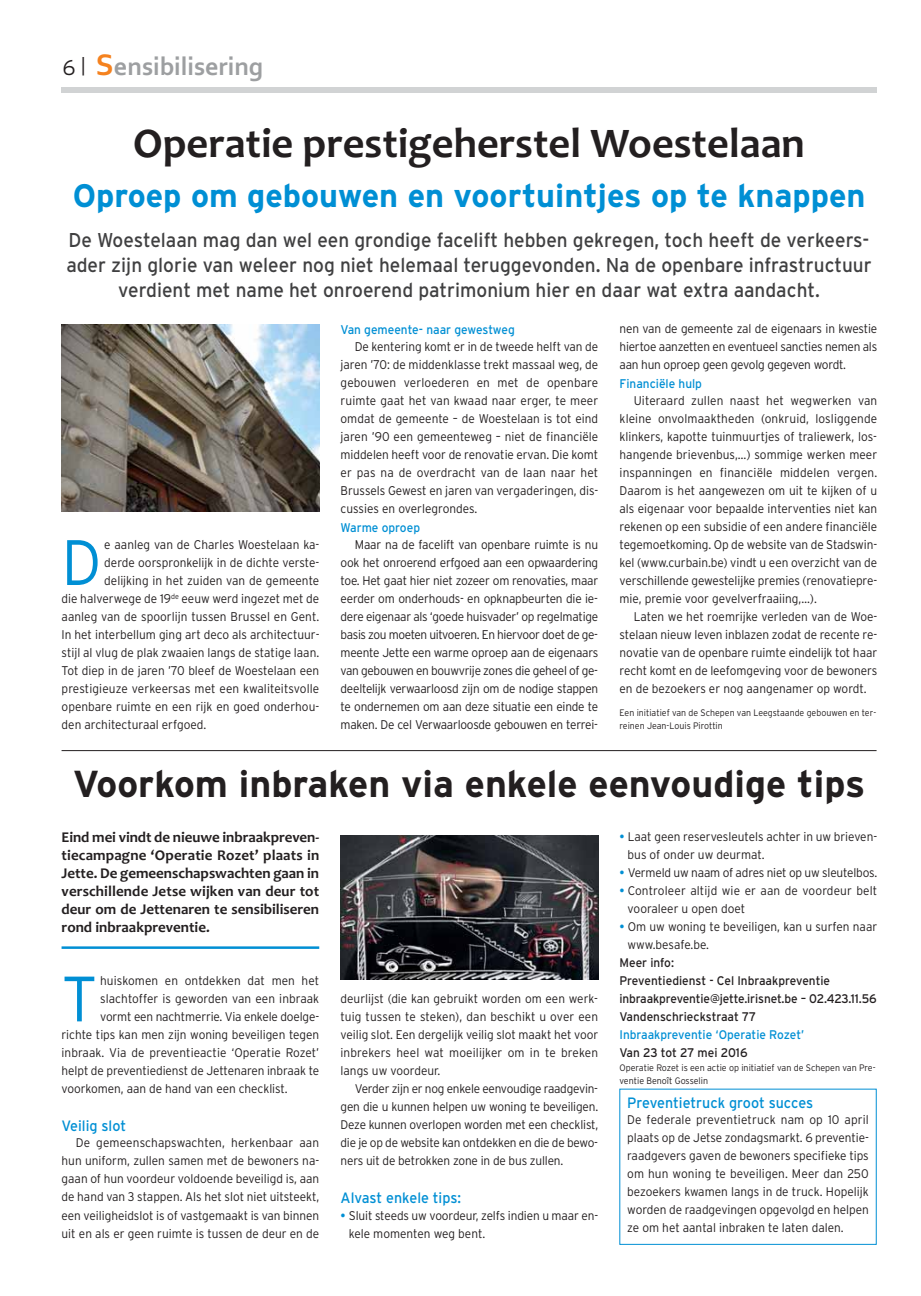
<style>
.page{position:relative;width:921px;height:1296px;background:#fff}
.page>*{position:absolute;margin:0;border:0;box-sizing:border-box;transform-origin:0 0}
.t1{font:300 64px "Interstate";color:#008fd4;scale:.94 1}
.t2{font:300 63.88px "Interstate";color:#008fd4;scale:.95 1}
.t3{font:700 42.5px "Candara";color:#231f20}
.t4{font:700 37.5px "Interstate";color:#231f20}
.t5{font:700 32.5px "Interstate";color:#008fd4}
.t6{font:700 26.25px "Corbel";color:#9d9fa1}
.t7{font:20px/25px "Interstate";color:#404041;text-align:center;scale:.95 1}
.t8{font:700 15px/18px "Candara";color:#231f20;text-align:justify}
.t9{font:15px "Interstate";color:#008fd4;scale:.95 1}
.t10{font:300 12.62px/18px "Interstate";color:#231f20;text-align:justify;scale:.94 1}
.t11{font:12.62px "Interstate";color:#008fd4;scale:.94 1}
.t12{font:300 12.5px/18px "Interstate";letter-spacing:-.005em;color:#231f20;text-align:justify;scale:.95 1}
.t13{font:12.5px/18px "Interstate";letter-spacing:-.01em;color:#231f20;scale:.95 1}
.t14{font:12.5px "Interstate";color:#008fd4;scale:.95 1}
.t15{font:300 9.38px/13.1px "Interstate";color:#231f20;scale:.94 1}
.t16{font:300 9.38px/13.1px "Interstate";color:#231f20;scale:.95 1}
.s1{font-family:"Interstate";font-weight:300;font-size:21.25px;color:#231f20}
.s2{font-family:"Interstate";font-weight:300;font-size:18.75px;color:#231f20}
.s3{font-size:31.25px;color:#f5821f}
.s4{font-weight:400;color:#008fd4}
</style>
<div class="page">
<div style="left:62px;top:87px;width:814px;height:6px;background:#d1d3d4"></div>
<img style="left:62px;top:324px;width:257px;height:187px">
<hr style="left:62px;top:750px;width:814px;height:1px;background:#231f20">
<hr style="left:62px;top:946px;width:257px;height:2px;background:#008fd4">
<img style="left:340px;top:835px;width:258px;height:143px">
<h3 class="t6" style="left:62px;top:57px;width:202px"><span class="s1">6</span> <span class="s2">|</span> <span class="s3">S</span>ensibilisering</h3>
<h3 class="t3" style="left:133px;top:127px;width:673px">Operatie prestigeherstel Woestelaan</h3>
<h3 class="t5" style="left:73px;top:184px;width:794px">Oproep om gebouwen en voortuintjes op te knappen</h3>
<p class="t7" style="left:66px;top:229px;width:849px">De Woestelaan mag dan wel een grondige facelift hebben gekregen, toch heeft de verkeers&shy;ader zijn glorie van weleer nog niet helemaal teruggevonden. Na de openbare infrastructuur verdient met name het onroerend patrimonium hier en daar wat extra aandacht.</p>
<h1 class="t1" style="left:62px;top:538px;width:44px">D</h1>
<p class="t10" style="left:104px;top:536px;width:230px">e aanleg van de Charles Woestelaan ka-</p>
<p class="t10" style="left:104px;top:554px;width:230px">derde oorspronkelijk in de dichte verste-</p>
<p class="t10" style="left:104px;top:572px;width:230px">delijking in het zuiden van de gemeente</p>
<p class="t10" style="left:62px;top:590px;width:275px">die halverwege de 19<sup>de</sup> eeuw werd ingezet met de</p>
<p class="t10" style="left:62px;top:608px;width:275px">aanleg van de spoorlijn tussen Brussel en Gent.</p>
<p class="t10" style="left:62px;top:626px;width:276px">In het interbellum ging art deco als architectuur-</p>
<p class="t10" style="left:62px;top:644px;width:275px">stijl al vlug de plak zwaaien langs de statige laan.</p>
<p class="t10" style="left:62px;top:662px;width:275px">Tot diep in de jaren ’70 bleef de Woestelaan een</p>
<p class="t10" style="left:62px;top:680px;width:275px">prestigieuze verkeersas met een kwaliteitsvolle</p>
<p class="t10" style="left:62px;top:698px;width:275px">openbare ruimte en een rijk en goed onderhou-</p>
<p class="t10" style="left:62px;top:716px;width:155px">den architecturaal erfgoed.</p>
<p class="t11" style="left:340px;top:325px;width:187px">Van gemeente- naar gewestweg</p>
<p class="t10" style="left:340px;top:338px;width:275px;text-indent:14px">De kentering komt er in de tweede helft van de jaren ’70: de middenklasse trekt massaal weg, de gebouwen verloederen en met de openbare ruimte gaat het van kwaad naar erger, te meer omdat de gemeente – de Woestelaan is tot eind jaren ’90 een gemeenteweg – niet de financiële middelen heeft voor de renovatie ervan. Die komt er pas na de overdracht van de laan naar het Brussels Gewest en jaren van vergaderingen, dis&shy;cussies en overlegrondes.</p>
<p class="t11" style="left:340px;top:523px;width:86px">Warme oproep</p>
<p class="t10" style="left:340px;top:536px;width:275px;text-indent:14px">Maar na de facelift van openbare ruimte is nu ook het onroerend erfgoed aan een opwaardering toe. Het gaat hier niet zozeer om renovaties, maar eerder om onderhouds- en opknapbeurten die ie&shy;dere eigenaar als ‘goede huisvader’ op regelmatige basis zou moeten uitvoeren. En hiervoor doet de ge&shy;meente Jette een warme oproep aan de eigenaars van gebouwen en bouwvrije zones die geheel of ge&shy;deeltelijk verwaarloosd zijn om de nodige stappen te ondernemen om aan deze situatie een einde te maken. De cel Verwaarloosde gebouwen en terrei-</p>
<p class="t10" style="left:619px;top:320px;width:275px">nen van de gemeente zal de eigenaars in kwestie hiertoe aanzetten en eventueel sancties nemen als aan hun oproep geen gevolg gegeven wordt.</p>
<p class="t11" style="left:619px;top:379px;width:89px">Financiële hulp</p>
<p class="t10" style="left:619px;top:392px;width:275px;text-indent:14px">Uiteraard zullen naast het wegwerken van kleine onvolmaaktheden (onkruid, losliggende klinkers, kapotte tuinmuurtjes of traliewerk, los&shy;hangende brievenbus,…) sommige werken meer inspanningen en financiële middelen vergen.<br>Daarom is het aangewezen om uit te kijken of u als eigenaar voor bepaalde interventies niet kan rekenen op een subsidie of een andere financiële tegemoetkoming. Op de website van de Stadswin&shy;kel (www.curbain.be) vindt u een overzicht van de verschillende gewestelijke premies (renovatiepre&shy;mie, premie voor gevelverfraaiing,…).</p>
<p class="t10" style="left:619px;top:608px;width:276px;text-indent:14px">Laten we het roemrijke verleden van de Woe&shy;stelaan nieuw leven inblazen zodat de recente re&shy;novatie van de openbare ruimte eindelijk tot haar recht komt en de leefomgeving voor de bewoners en de bezoekers er nog aangenamer op wordt.</p>
<p class="t15" style="left:619px;top:706px;width:274px">Een initiatief van de Schepen van Leegstaande gebouwen en ter&shy;reinen Jean-Louis Pirottin</p>
<h3 class="t4" style="left:73px;top:769px;width:793px">Voorkom inbraken via enkele eenvoudige tips</h3>
<p class="t8" style="left:62px;top:829px;width:259px">Eind mei vindt de nieuwe inbraakpreven&shy;tiecampagne ‘Operatie Rozet’ plaats in Jette. De gemeenschapswachten gaan in verschillende Jetse wijken van deur tot deur om de Jettenaren te sensibiliseren rond inbraakpreventie.</p>
<p class="t12" style="left:627px;top:828px;width:264px;text-indent:-8px"><span class="s4">•</span> Laat geen reservesleutels achter in uw brieven&shy;bus of onder uw deurmat.</p>
<p class="t12" style="left:619px;top:864px;width:273px"><span class="s4">•</span> Vermeld uw naam of adres niet op uw sleutelbos.</p>
<p class="t12" style="left:627px;top:882px;width:264px;text-indent:-8px"><span class="s4">•</span> Controleer altijd wie er aan de voordeur belt vooraleer u open doet</p>
<p class="t12" style="left:627px;top:918px;width:264px;text-indent:-8px"><span class="s4">•</span> Om uw woning te beveiligen, kan u surfen naar www.besafe.be.</p>
<p class="t13" style="left:619px;top:954px;width:272px">Meer info:<br>Preventiedienst - Cel Inbraakpreventie inbraakpreventie@jette.irisnet.be – 02.423.11.56<br>Vandenschrieckstraat 77</p>
<p class="t14" style="left:619px;top:1030px;width:196px">Inbraakpreventie ‘Operatie Rozet’</p>
<p class="t13" style="left:619px;top:1044px;width:136px">Van 23 tot 27 mei 2016</p>
<p class="t16" style="left:619px;top:1061px;width:271px">Operatie Rozet is een actie op initiatief van de Schepen van Pre&shy;ventie Benoît Gosselin</p>
<p class="t9" style="left:627px;top:1097px;width:197px">Preventietruck groot succes</p>
<p class="t12" style="left:627px;top:1111px;width:256px">De federale preventietruck nam op 10 april plaats op de Jetse zondagsmarkt. 6 preventie&shy;raadgevers gaven de bewoners specifieke tips om hun woning te beveiligen. Meer dan 250 bezoekers kwamen langs in de truck. Hopelijk worden de raadgevingen opgevolgd en helpen ze om het aantal inbraken te laten dalen.</p>
<h2 class="t2" style="left:62px;top:974px;width:39px">T</h2>
<p class="t12" style="left:100px;top:972px;width:232px">huiskomen en ontdekken dat men het</p>
<p class="t12" style="left:100px;top:990px;width:232px">slachtoffer is geworden van een inbraak</p>
<p class="t12" style="left:100px;top:1008px;width:232px">vormt een nachtmerrie. Via enkele doelge-</p>
<p class="t12" style="left:62px;top:1026px;width:273px">richte tips kan men zijn woning beveiligen tegen</p>
<p class="t12" style="left:62px;top:1044px;width:273px">inbraak. Via de preventieactie ‘Operatie Rozet’</p>
<p class="t12" style="left:62px;top:1062px;width:273px">helpt de preventiedienst de Jettenaren inbraak te</p>
<p class="t12" style="left:61px;top:1080px;width:239px">voorkomen, aan de hand van een checklist.</p>
<p class="t9" style="left:62px;top:1119px;width:70px">Veilig slot</p>
<p class="t12" style="left:62px;top:1134px;width:273px;text-indent:14px">De gemeenschapswachten, herkenbaar aan hun uniform, zullen samen met de bewoners na&shy;gaan of hun voordeur voldoende beveiligd is, aan de hand van 3 stappen. Als het slot niet uitsteekt, een veiligheidslot is of vastgemaakt is van binnen uit en als er geen ruimte is tussen de deur en de</p>
<p class="t12" style="left:340px;top:990px;width:273px">deurlijst (die kan gebruikt worden om een werk&shy;tuig tussen te steken), dan beschikt u over een veilig slot. Een dergelijk veilig slot maakt het voor inbrekers heel wat moeilijker om in te breken langs uw voordeur.</p>
<p class="t12" style="left:340px;top:1080px;width:273px;text-indent:14px">Verder zijn er nog enkele eenvoudige raadgevin&shy;gen die u kunnen helpen uw woning te beveiligen.<br>Deze kunnen overlopen worden met een checklist, die je op de website kan ontdekken en die de bewo&shy;ners uit de betrokken zone in de bus zullen.</p>
<p class="t9" style="left:340px;top:1191px;width:128px">Alvast enkele tips:</p>
<p class="t12" style="left:348px;top:1206px;width:264px;text-indent:-8px"><span class="s4">•</span> Sluit steeds uw voordeur, zelfs indien u maar en&shy;kele momenten weg bent.</p>
</div>
